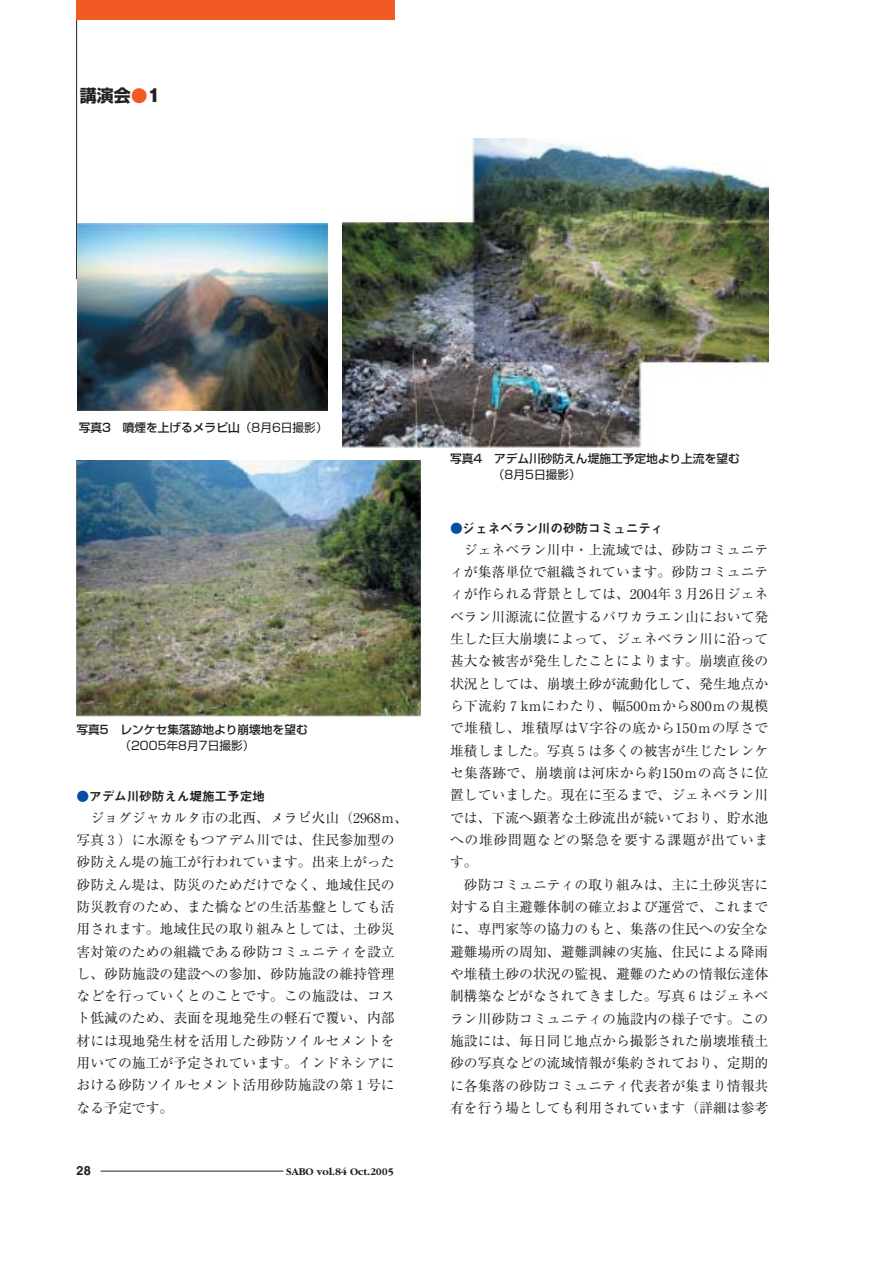
<style>
.page{position:relative;width:893px;height:1262px;background:#fff}
.page>*{position:absolute;margin:0;border:0;box-sizing:border-box;transform-origin:0 0}
.t1{font:700 16.95px "Shin Go";color:#231f20}
.t2{font:13.8px/22.4px "Ryumin";color:#231f20;text-align:justify}
.t3{font:12.75px "Midashi Go MB31";letter-spacing:-.015em;color:#231f20}
.t4{font:500 11.7px "Shin Go";color:#231f20}
.t5{font:11.7px "Shin Go";color:#231f20}
.t6{font:700 10.65px "Garamond";color:#231f20}
.s1{color:#f15a22}
.s2{font-family:"Gothic MB101 hea";font-weight:400}
.s3{font-weight:400}
.s4{color:#034ea2}
</style>
<div class="page">
<hr style="left:76px;top:16px;width:1px;height:263px;background:#231f20">
<hr style="left:101px;top:1170px;width:182px;height:1px;background:#231f20">
<div style="left:77px;top:0;width:318px;height:20px;background:#f15a22"></div>
<img style="left:77px;top:224px;width:250px;height:186px">
<img style="left:342px;top:139px;width:426px;height:308px">
<img style="left:77px;top:461px;width:343px;height:255px">
<p class="t1" style="left:80px;top:89px;width:82px">講演会<span class="s1">●</span><span class="s2">1</span></p>
<p class="t4" style="left:79px;top:423px;width:250px">写真3 噴煙を上げるメラピ山<span class="s3">（8月6日撮影）</span></p>
<p class="t4" style="left:77px;top:725px;width:233px">写真5 レンケセ集落跡地より崩壊地を望む</p>
<p class="t5" style="left:119px;top:741px;width:137px">（2005年8月7日撮影）</p>
<p class="t3" style="left:77px;top:791px;width:190px"><span class="s4">●</span>アデム川砂防えん堤施工予定地</p>
<p class="t2" style="left:77px;top:808px;width:333px;text-align:left;text-indent:14px">ジョグジャカルタ市の北西、メラピ火山（2968ｍ、写真３）に水源をもつアデム川では、住民参加型の砂防えん堤の施工が行われています。出来上がった砂防えん堤は、防災のためだけでなく、地域住民の防災教育のため、また橋などの生活基盤としても活用されます。地域住民の取り組みとしては、土砂災害対策のための組織である砂防コミュニティを設立し、砂防施設の建設への参加、砂防施設の維持管理などを行っていくとのことです。この施設は、コスト低減のため、表面を現地発生の軽石で覆い、内部材には現地発生材を活用した砂防ソイルセメントを用いての施工が予定されています。インドネシアにおける砂防ソイルセメント活用砂防施設の第１号になる予定です。</p>
<p class="t3" style="left:77px;top:1165px;width:16px">28</p>
<p class="t6" style="left:286px;top:1167px;width:109px">SABO vol.84 Oct.2005</p>
<p class="t4" style="left:450px;top:454px;width:291px">写真4 アデム川砂防えん堤施工予定地より上流を望む</p>
<p class="t5" style="left:493px;top:470px;width:89px">（8月5日撮影）</p>
<p class="t3" style="left:450px;top:523px;width:215px"><span class="s4">●</span>ジェネベラン川の砂防コミュニティ</p>
<p class="t2" style="left:450px;top:540px;width:320px;text-indent:14px">ジェネベラン川中・上流域では、砂防コミュニティが集落単位で組織されています。砂防コミュニティが作られる背景としては、2004年３月26日ジェネベラン川源流に位置するバワカラエン山において発生した巨大崩壊によって、ジェネベラン川に沿って甚大な被害が発生したことによります。崩壊直後の状況としては、崩壊土砂が流動化して、発生地点から下流約７kmにわたり、幅500ｍから800ｍの規模で堆積し、堆積厚はV字谷の底から150ｍの厚さで堆積しました。写真５は多くの被害が生じたレンケセ集落跡で、崩壊前は河床から約150ｍの高さに位置していました。現在に至るまで、ジェネベラン川では、下流へ顕著な土砂流出が続いており、貯水池への堆砂問題などの緊急を要する課題が出ています。</p>
<p class="t2" style="left:450px;top:875px;width:320px;text-indent:14px">砂防コミュニティの取り組みは、主に土砂災害に対する自主避難体制の確立および運営で、これまでに、専門家等の協力のもと、集落の住民への安全な避難場所の周知、避難訓練の実施、住民による降雨や堆積土砂の状況の監視、避難のための情報伝達体制構築などがなされてきました。写真６はジェネベラン川砂防コミュニティの施設内の様子です。この施設には、毎日同じ地点から撮影された崩壊堆積土砂の写真などの流域情報が集約されており、定期的に各集落の砂防コミュニティ代表者が集まり情報共有を行う場としても利用されています（詳細は参考</p>
</div>
